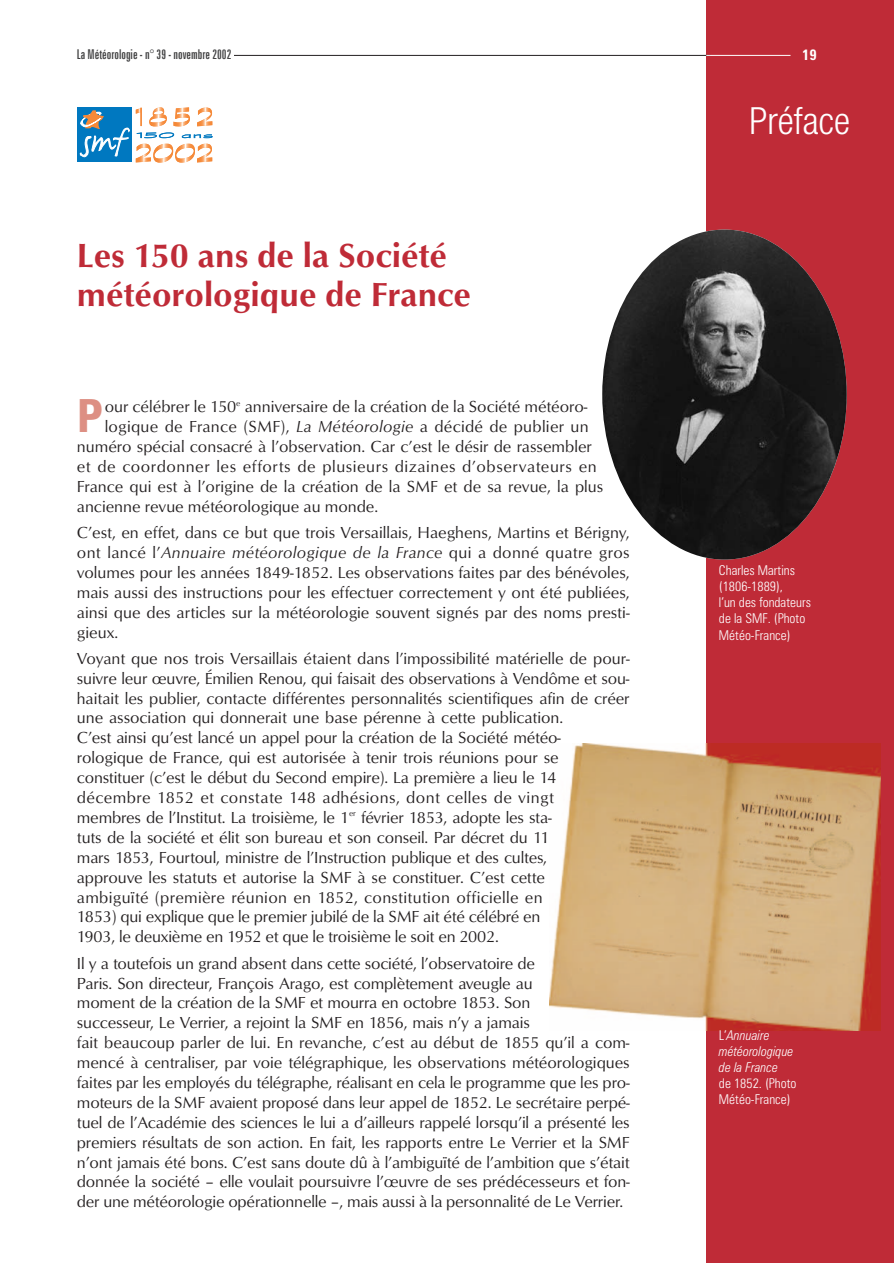
<style>
.page{position:relative;width:894px;height:1263px;background:#fff}
.page>*{position:absolute;margin:0;border:0;box-sizing:border-box;transform-origin:0 0}
.t1{font:600 condensed 49.35px "Franklin Gothic";color:#dd8f83}
.t2{font:300 condensed 37.5px "Helvetica Neue";color:#fff}
.t3{font:700 34.5px/39px "Opus";color:#bf2b37}
.t4{font:16.5px/20px "Opus";letter-spacing:-.01em;color:#231f20}
.t5{font:16.5px "Opus";letter-spacing:.03em;color:#231f20}
.t6{font:16.5px "Opus";letter-spacing:.015em;color:#231f20}
.t7{font:700 condensed 15px "Zurich BT";color:#fff}
.t8{font:300 condensed 13.5px/16.2px "Zurich BT";color:#fff}
.t9{font:italic 300 condensed 13.5px/16.2px "Zurich BT";color:#fff}
.t10{font:extra-condensed 13.5px "Zurich BT";color:#3e3e3f}
.s1{font-style:italic}
.s2{font-style:normal}
</style>
<div class="page">
<div style="left:706px;top:0;width:188px;height:1263px;background:#bf2b37"></div>
<img style="left:549px;top:744px;width:332px;height:286px">
<hr style="left:100px;top:55px;width:611px;height:1px;background:#231f20">
<hr style="left:706px;top:55px;width:85px;height:1px;background:#fff">
<div style="left:77px;top:49px;width:157px;height:13px;background:#fff"></div>
<img style="left:602px;top:230px;width:245px;height:330px;border-radius:50%">
<div style="left:77px;top:108px;width:55px;height:54px;background:#0078c0"></div>
<svg style="left:79px;top:110px;width:51px;height:47px"></svg>
<svg style="left:136px;top:107px;width:77px;height:31px"></svg>
<svg style="left:136px;top:144px;width:76px;height:19px"></svg>
<p class="t10" style="left:77px;top:49px;width:156px">La Météorologie - n° 39 - novembre 2002</p>
<p class="t7" style="left:802px;top:49px;width:16px">19</p>
<p class="t3" style="left:77px;top:237px;width:396px">Les 150 ans de la Société météorologique de France</p>
<p class="t1" style="left:77px;top:399px;width:27px">P</p>
<p class="t4" style="left:105px;top:398px;width:484px">our célébrer le 150<sup>e</sup> anniversaire de la création de la Société météoro-</p>
<p class="t6" style="left:105px;top:420px;width:486px">logique de France (SMF), <span class="s1">La Météorologie</span> a décidé de publier un</p>
<p class="t4" style="left:77px;top:438px;width:517px">numéro spécial consacré à l’observation. Car c’est le désir de rassembler</p>
<p class="t5" style="left:77px;top:460px;width:521px">et de coordonner les efforts de plusieurs dizaines d’observateurs en</p>
<p class="t4" style="left:77px;top:478px;width:528px">France qui est à l’origine de la création de la SMF et de sa revue, la plus</p>
<p class="t4" style="left:77px;top:498px;width:303px">ancienne revue météorologique au monde.</p>
<p class="t4" style="left:77px;top:524px;width:554px;text-align:justify">C’est, en effet, dans ce but que trois Versaillais, Haeghens, Martins et Bérigny, ont lancé l’<span class="s1">Annuaire météorologique de la France</span> qui a donné quatre gros volumes pour les années 1849-1852. Les observations faites par des bénévoles, mais aussi des instructions pour les effectuer correctement y ont été publiées, ainsi que des articles sur la météorologie souvent signés par des noms presti&shy;gieux.</p>
<p class="t4" style="left:77px;top:650px;width:554px">Voyant que nos trois Versaillais étaient dans l’impossibilité matérielle de pour&shy;suivre leur œuvre, Émilien Renou, qui faisait des observations à Vendôme et sou&shy;haitait les publier, contacte différentes personnalités scientifiques afin de créer une association qui donnerait une base pérenne à cette publication.<br>C’est ainsi qu’est lancé un appel pour la création de la Société météo&shy;rologique de France, qui est autorisée à tenir trois réunions pour se constituer (c’est le début du Second empire). La première a lieu le 14 décembre 1852 et constate 148 adhésions, dont celles de vingt<br>membres de l’Institut. La troisième, le 1<sup>er</sup> février 1853, adopte les sta-<br>tuts de la société et élit son bureau et son conseil. Par décret du 11<br>mars 1853, Fourtoul, ministre de l’Instruction publique et des cultes,<br>approuve les statuts et autorise la SMF à se constituer. C’est cette<br>ambiguïté (première réunion en 1852, constitution officielle en<br>1853) qui explique que le premier jubilé de la SMF ait été célébré en<br>1903, le deuxième en 1952 et que le troisième le soit en 2002.</p>
<p class="t4" style="left:77px;top:955px;width:554px">Il y a toutefois un grand absent dans cette société, l’observatoire de<br>Paris. Son directeur, François Arago, est complètement aveugle au<br>moment de la création de la SMF et mourra en octobre 1853. Son<br>successeur, Le Verrier, a rejoint la SMF en 1856, mais n’y a jamais<br>fait beaucoup parler de lui. En revanche, c’est au début de 1855 qu’il a com&shy;mencé à centraliser, par voie télégraphique, les observations météorologiques faites par les employés du télégraphe, réalisant en cela le programme que les pro&shy;moteurs de la SMF avaient proposé dans leur appel de 1852. Le secrétaire perpé&shy;tuel de l’Académie des sciences le lui a d’ailleurs rappelé lorsqu’il a présenté les premiers résultats de son action. En fait, les rapports entre Le Verrier et la SMF n’ont jamais été bons. C’est sans doute dû à l’ambiguïté de l’ambition que s’était donnée la société – elle voulait poursuivre l’œuvre de ses prédécesseurs et fon&shy;der une météorologie opérationnelle –, mais aussi à la personnalité de Le Verrier.</p>
<p class="t2" style="left:749px;top:108px;width:102px">Préface</p>
<p class="t8" style="left:719px;top:563px;width:94px">Charles Martins (1806-1889),<br>l’un des fondateurs de la SMF. (Photo<br>Météo-France)</p>
<p class="t9" style="left:719px;top:1028px;width:79px"><span class="s2">L’</span>Annuaire météorologique de la France<br><span class="s2">de 1852. (Photo<br>Météo-France)</span></p>
</div>
